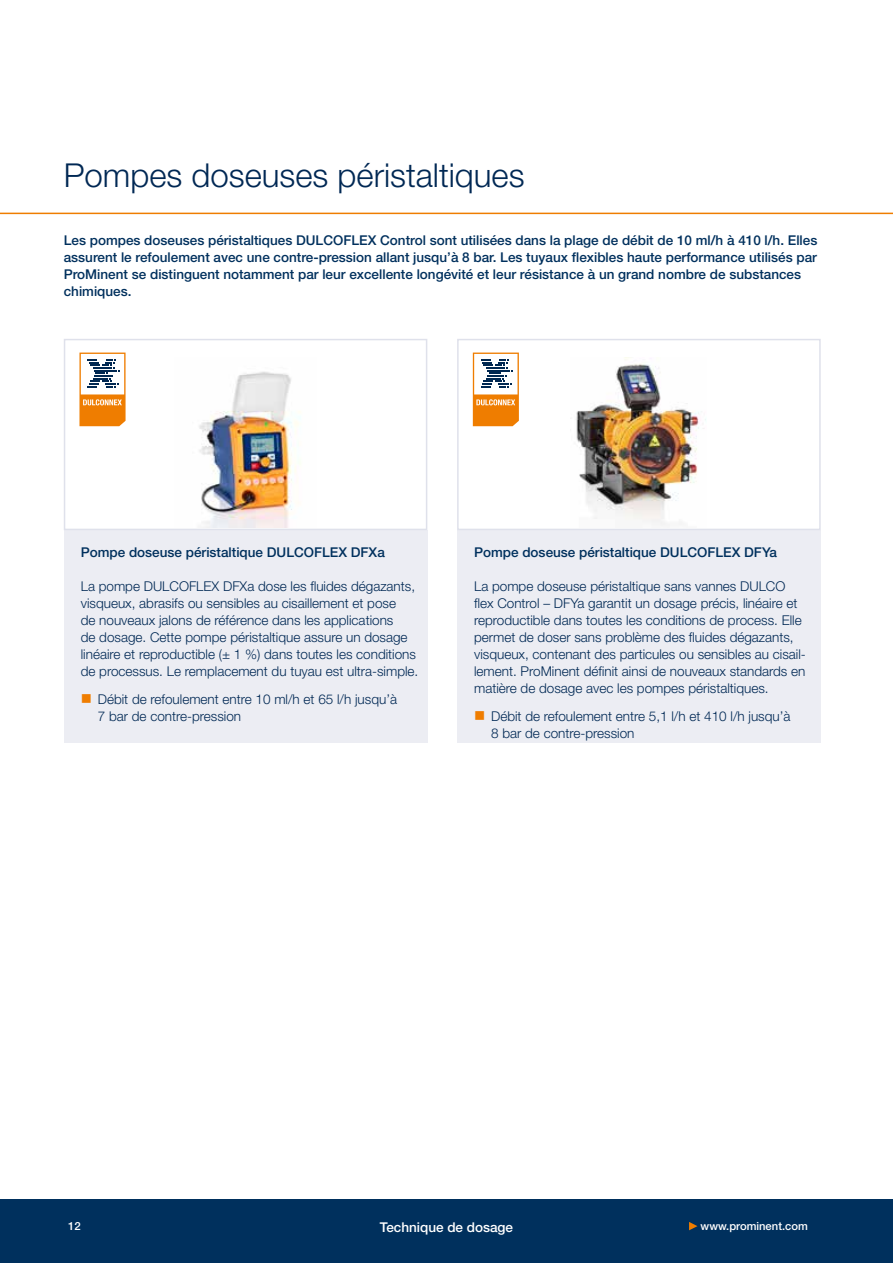
<style>
.page{position:relative;width:893px;height:1263px;background:#fff}
.page>*{position:absolute;margin:0;border:0;box-sizing:border-box;transform-origin:0 0}
.t1{font:300 33px "Helvetica Neue LT Pro";color:#002854}
.t2{font:300 13.5px/17px "Helvetica Neue LT Pro";color:#002854}
.t3{font:500 13.5px/17px "Helvetica Neue LT Pro";color:#00305d}
.t4{font:500 13.5px "Helvetica Neue LT Pro";color:#fff}
.t5{font:500 11.25px "Helvetica Neue LT Pro";color:#fff}
</style>
<div class="page">
<div style="left:0;top:1199px;width:893px;height:64px;background:#00305d"></div>
<hr style="left:0;top:213px;width:893px;height:1px;background:#ef7d00">
<svg style="left:689px;top:1222px;width:8px;height:8px"></svg>
<div style="left:64px;top:530px;width:363px;height:213px;background:#ecedf3"></div>
<img style="left:199px;top:371px;width:101px;height:156px">
<div style="left:64px;top:339px;width:363px;height:191px;border:2px solid #dfe1eb"></div>
<svg style="left:79px;top:353px;width:47px;height:73px"></svg>
<div style="left:457px;top:530px;width:364px;height:213px;background:#ecedf3"></div>
<img style="left:576px;top:357px;width:130px;height:169px">
<div style="left:457px;top:339px;width:364px;height:191px;border:2px solid #dfe1eb"></div>
<svg style="left:473px;top:353px;width:46px;height:73px"></svg>
<h1 class="t1" style="left:64px;top:155px;width:462px">Pompes doseuses péristaltiques</h1>
<p class="t3" style="left:64px;top:232px;width:755px">Les pompes doseuses péristaltiques DULCOFLEX Control sont utilisées dans la plage de débit de 10 ml/h à 410 l/h. Elles assurent le refoulement avec une contre-pression allant jusqu’à 8 bar. Les tuyaux flexibles haute performance utilisés par ProMinent se distinguent notamment par leur excellente longévité et leur résistance à un grand nombre de substances chimiques.</p>
<p class="t3" style="left:81px;top:543px;width:306px">Pompe doseuse péristaltique DULCOFLEX DFXa</p>
<p class="t2" style="left:81px;top:577px;width:339px">La pompe DULCOFLEX DFXa dose les fluides dégazants, visqueux, abrasifs ou sensibles au cisaillement et pose<br>de nouveaux jalons de référence dans les applications<br>de dosage. Cette pompe péristaltique assure un dosage linéaire et reproductible (± 1 %) dans toutes les conditions de processus. Le remplacement du tuyau est ultra-simple.</p>
<p class="t2" style="left:98px;top:690px;width:301px">Débit de refoulement entre 10 ml/h et 65 l/h jusqu’à<br>7 bar de contre-pression</p>
<p class="t3" style="left:474px;top:543px;width:304px">Pompe doseuse péristaltique DULCOFLEX DFYa</p>
<p class="t2" style="left:474px;top:577px;width:333px">La pompe doseuse péristaltique sans vannes DULCO flex Control – DFYa garantit un dosage précis, linéaire et reproductible dans toutes les conditions de process. Elle permet de doser sans problème des fluides dégazants, visqueux, contenant des particules ou sensibles au cisail&shy;lement. ProMinent définit ainsi de nouveaux standards en matière de dosage avec les pompes péristaltiques.</p>
<p class="t2" style="left:491px;top:707px;width:301px">Débit de refoulement entre 5,1 l/h et 410 l/h jusqu’à<br>8 bar de contre-pression</p>
<p class="t5" style="left:68px;top:1219px;width:14px">12</p>
<p class="t5" style="left:701px;top:1219px;width:109px">www.prominent.com</p>
<p class="t4" style="left:380px;top:1218px;width:135px">Technique de dosage</p>
</div>
